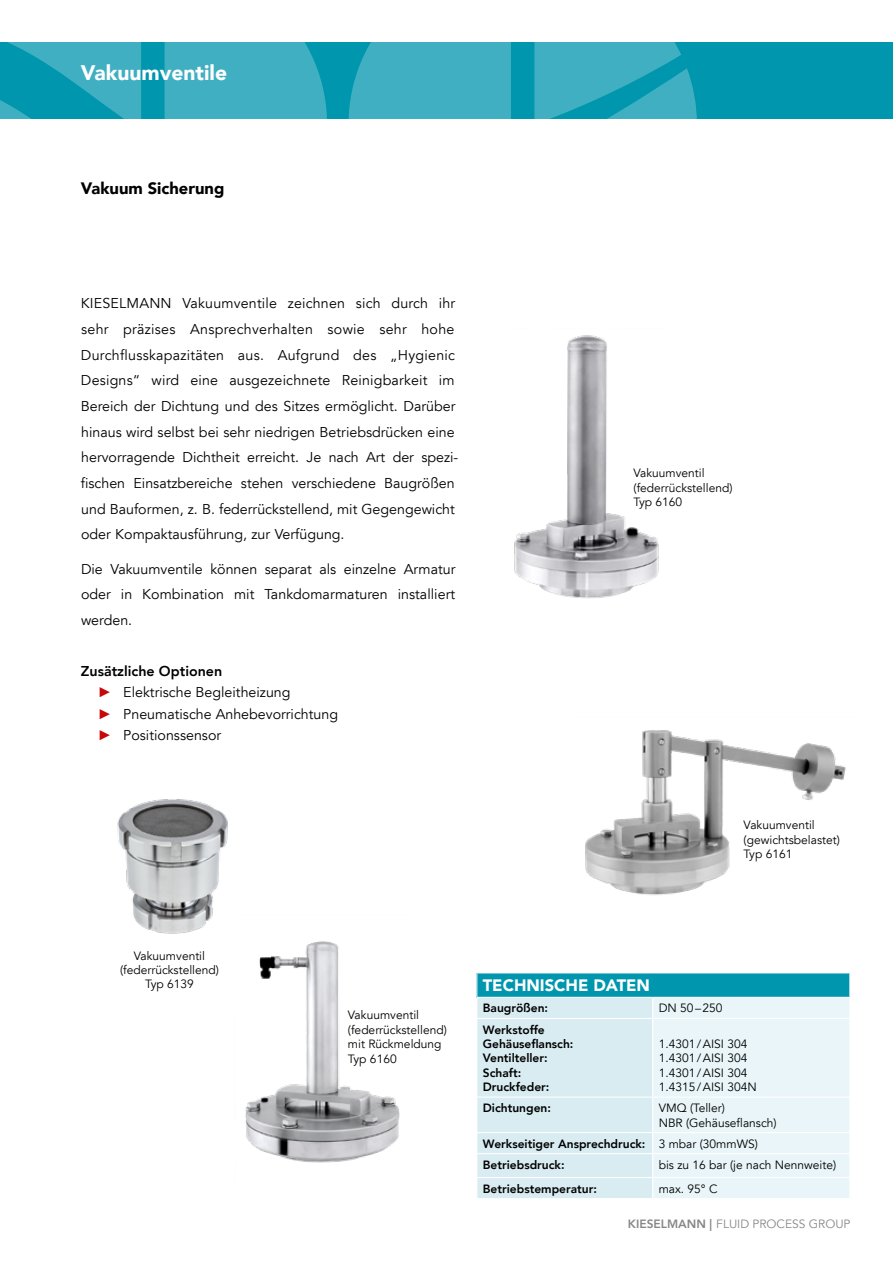
<style>
.page{position:relative;width:893px;height:1263px;background:#fff}
.page>*{position:absolute;margin:0;border:0;box-sizing:border-box;transform-origin:0 0}
.t1{font:900 21px "Avenir LT";color:#fff}
.t2{font:900 16.5px "Avenir LT";color:#000}
.t3{font:900 16.5px "Avenir LT";color:#fff}
.t4{font:14.25px/25.7px "Avenir LT";color:#000}
.t5{font:12px/14.4px "Avenir LT";color:#000}
.t6{font:800 12px/14.4px "Avenir LT";color:#000}
.t7{font:12px "Avenir LT";color:#878786}
.s1{font-weight:800}
.s2{font-family:"Arial";color:#c9070a}
.s3{font-weight:400}
</style>
<div class="page">
<div style="left:0;top:43px;width:893px;height:76px;background:#0096ad"></div>
<div style="left:165px;top:43px;width:162px;height:76px;background:#3fafc1"></div>
<svg style="left:0;top:43px;width:141px;height:76px"></svg>
<svg style="left:534px;top:43px;width:163px;height:76px"></svg>
<div style="left:348px;top:43px;width:163px;height:76px;background:#3fafc1"></div>
<img style="left:245px;top:941px;width:155px;height:222px">
<img style="left:117px;top:799px;width:111px;height:135px">
<img style="left:514px;top:335px;width:145px;height:264px">
<img style="left:585px;top:730px;width:261px;height:165px">
<svg style="left:476px;top:973px;width:374px;height:225px;background:#cae7ed"></svg>
<hr style="left:476px;top:997px;width:177px;height:1px;background:#fff">
<hr style="left:653px;top:997px;width:197px;height:1px;background:#fff">
<h1 class="t1" style="left:81px;top:60px;width:148px">Vakuumventile</h1>
<p class="t2" style="left:81px;top:179px;width:145px">Vakuum Sicherung</p>
<p class="t4" style="left:81px;top:291px;width:379px">KIESELMANN Vakuumventile zeichnen sich durch ihr sehr präzises Ansprechverhalten sowie sehr hohe Durchflusskapazitäten aus. Aufgrund des „Hygienic Designs“ wird eine ausgezeichnete Reinigbarkeit im Bereich der Dichtung und des Sitzes ermöglicht. Darüber hinaus wird selbst bei sehr niedrigen Betriebsdrücken eine hervorragende Dichtheit erreicht. Je nach Art der spezi&shy;fischen Einsatzbereiche stehen verschiedene Baugrößen und Bauformen, z. B. federrückstellend, mit Gegengewicht oder Kompaktausführung, zur Verfügung.</p>
<p class="t4" style="left:81px;top:556px;width:376px;text-align:justify">Die Vakuumventile können separat als einzelne Armatur oder in Kombination mit Tankdomarmaturen installiert werden.</p>
<p class="t4" style="left:98px;top:661px;width:242px;line-height:21.3px;text-indent:-17px"><span class="s1">Zusätzliche Optionen<br></span><span class="s2">►</span> Elektrische Begleitheizung<br><span class="s2">►</span> Pneumatische Anhebevorrichtung <span class="s2">►</span> Positionssensor</p>
<p class="t5" style="left:634px;top:466px;width:100px">Vakuumventil (federrückstellend)<br>Typ 6160</p>
<p class="t5" style="left:744px;top:818px;width:98px">Vakuumventil (gewichtsbelastet)<br>Typ 6161</p>
<p class="t5" style="left:120px;top:948px;width:100px;text-align:center">Vakuumventil (federrückstellend)<br>Typ 6139</p>
<p class="t5" style="left:348px;top:1008px;width:100px">Vakuumventil (federrückstellend) mit Rückmeldung<br>Typ 6160</p>
<p class="t3" style="left:483px;top:976px;width:169px">TECHNISCHE DATEN</p>
<p class="t6" style="left:483px;top:1001px;width:67px">Baugrößen:</p>
<p class="t5" style="left:659px;top:1001px;width:65px">DN 50–250</p>
<p class="t6" style="left:483px;top:1022px;width:92px">Werkstoffe<br>Gehäuseflansch:<br>Ventilteller:<br>Schaft:<br>Druckfeder:</p>
<p class="t5" style="left:659px;top:1037px;width:100px">1.4301/AISI 304<br>1.4301/AISI 304<br>1.4301/AISI 304<br>1.4315/AISI 304N</p>
<p class="t6" style="left:483px;top:1101px;width:70px">Dichtungen:</p>
<p class="t5" style="left:659px;top:1101px;width:119px">VMQ (Teller)<br>NBR (Gehäuseflansch)</p>
<p class="t6" style="left:483px;top:1133px;width:277px;line-height:21px">Werkseitiger Ansprechdruck: <span class="s3">3 mbar (30mmWS)<br></span>Betriebsdruck:</p>
<p class="t5" style="left:659px;top:1158px;width:179px">bis zu 16 bar (je nach Nennweite)</p>
<p class="t6" style="left:483px;top:1181px;width:116px">Betriebstemperatur:</p>
<p class="t5" style="left:659px;top:1181px;width:60px">max. 95° C</p>
<p class="t7" style="left:628px;top:1217px;width:224px"><span class="s1">KIESELMANN |</span> FLUID PROCESS GROUP</p>
</div>
